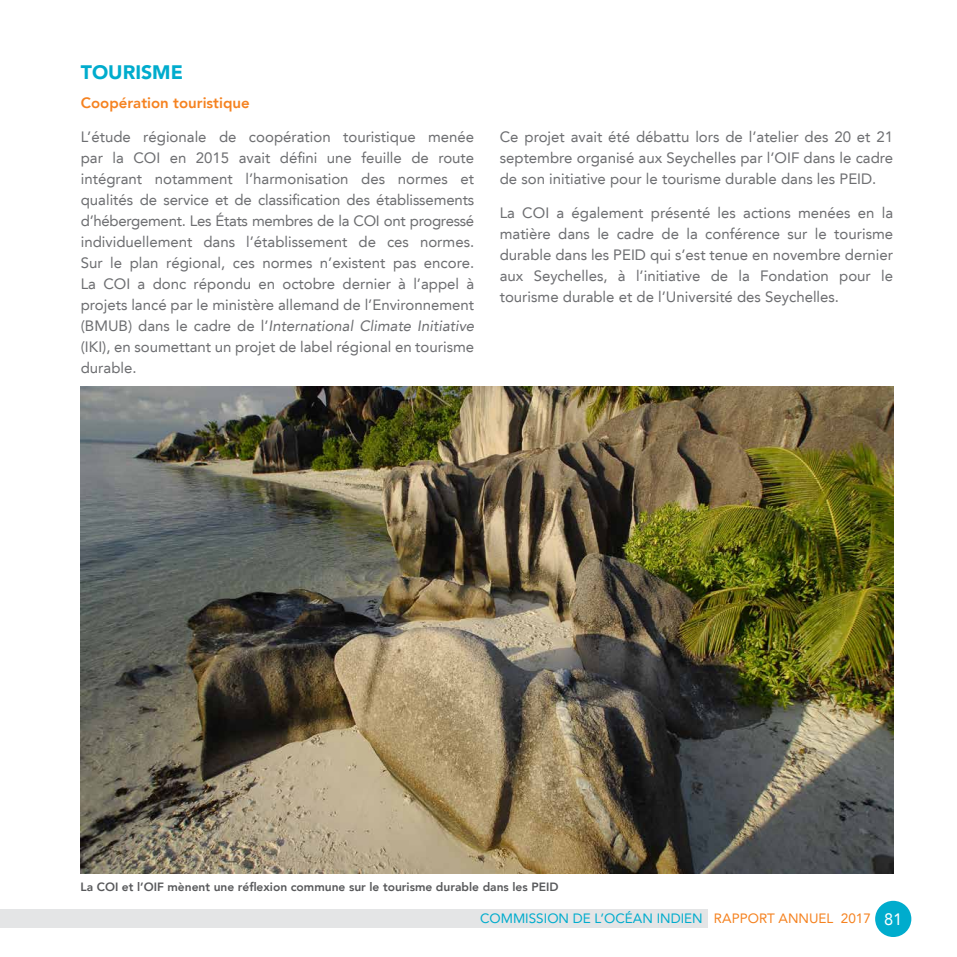
<style>
.page{position:relative;width:957px;height:957px;background:#fff}
.page>*{position:absolute;margin:0;border:0;box-sizing:border-box;transform-origin:0 0}
.t1{font:900 19.5px "Avenir LT";color:#00accd}
.t2{font:15px/21px "Avenir LT";color:#6d6e71;text-align:justify}
.t3{font:800 15px "Avenir LT";color:#f58220}
.t4{font:13.5px "Avenir LT";color:#00accd}
.t5{font:800 12px "Avenir LT";color:#58595b}
.s1{font-style:italic}
.s2{color:#f58220}
.s3{font-size:16.5px;color:#fff}
</style>
<div class="page">
<div style="left:0;top:909px;width:708px;height:19px;background:#e4e5e6"></div>
<div style="left:875px;top:901px;width:36px;height:36px;background:#00accd;border-radius:50%"></div>
<img style="left:81px;top:387px;width:812px;height:486px">
<h1 class="t1" style="left:81px;top:60px;width:104px">TOURISME</h1>
<p class="t3" style="left:81px;top:94px;width:170px">Coopération touristique</p>
<p class="t2" style="left:81px;top:126px;width:395px">L’étude régionale de coopération touristique menée par la COI en 2015 avait défini une feuille de route intégrant notamment l’harmonisation des normes et qualités de service et de classification des établissements d’hébergement. Les États membres de la COI ont progressé individuellement dans l’établissement de ces normes.<br>Sur le plan régional, ces normes n’existent pas encore.<br>La COI a donc répondu en octobre dernier à l’appel à projets lancé par le ministère allemand de l’Environnement (BMUB) dans le cadre de l’<span class="s1">International Climate Initiative </span>(IKI), en soumettant un projet de label régional en tourisme durable.</p>
<p class="t2" style="left:500px;top:127px;width:395px">Ce projet avait été débattu lors de l’atelier des 20 et 21 septembre organisé aux Seychelles par l’OIF dans le cadre de son initiative pour le tourisme durable dans les PEID.</p>
<p class="t2" style="left:500px;top:202px;width:395px">La COI a également présenté les actions menées en la matière dans le cadre de la conférence sur le tourisme durable dans les PEID qui s’est tenue en novembre dernier aux Seychelles, à l’initiative de la Fondation pour le tourisme durable et de l’Université des Seychelles.</p>
<p class="t5" style="left:81px;top:879px;width:479px">La COI et l’OIF mènent une réflexion commune sur le tourisme durable dans les PEID</p>
<p class="t4" style="left:480px;top:911px;width:424px">COMMISSION DE L’OCÉAN INDIEN <span class="s2">RAPPORT ANNUEL 2017</span> <span class="s3">81</span></p>
</div>
